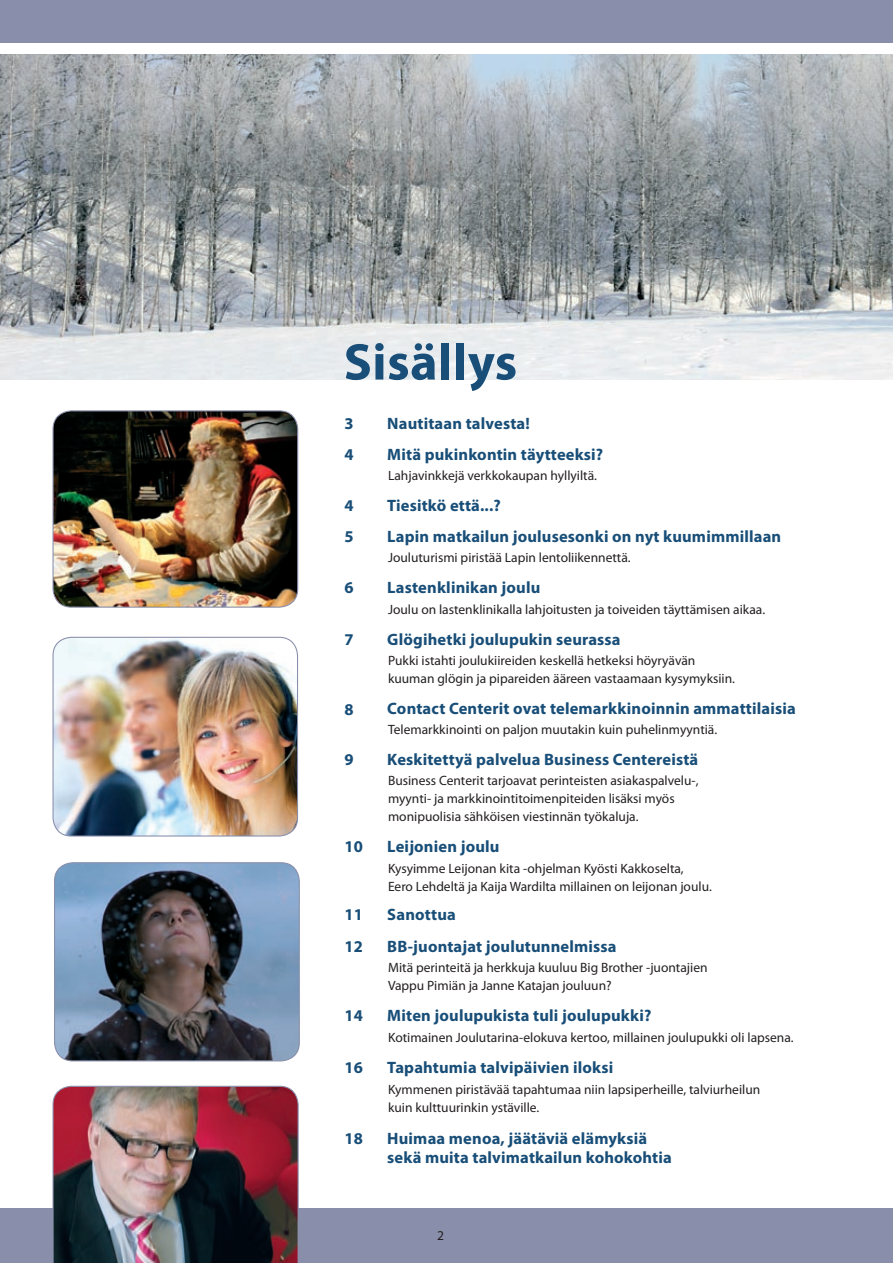
<style>
.page{position:relative;width:893px;height:1263px;background:#fff}
.page>*{position:absolute;margin:0;border:0;box-sizing:border-box;transform-origin:0 0}
.t1{font:700 51.9px "Myriad Pro";letter-spacing:.01em;color:#184e78}
.t2{font:700 16.5px/19.8px "Myriad Pro";letter-spacing:.01em;color:#184e78}
.t3{font:13.5px/18px "Myriad Pro";color:#231f20}
</style>
<div class="page">
<img style="left:0;top:54px;width:893px;height:325px">
<div style="left:0;top:0;width:893px;height:43px;background:#898fab"></div>
<div style="left:0;top:1208px;width:893px;height:55px;background:#898fab"></div>
<img style="left:53px;top:411px;width:245px;height:196px;border-radius:18px">
<div style="left:53px;top:410px;width:245px;height:198px;border:1px solid #898fab;border-radius:18px"></div>
<img style="left:53px;top:637px;width:245px;height:199px;border-radius:18px">
<div style="left:53px;top:637px;width:245px;height:199px;border:1px solid #898fab;border-radius:18px"></div>
<img style="left:55px;top:863px;width:244px;height:198px;border-radius:18px">
<div style="left:54px;top:862px;width:246px;height:199px;border:1px solid #898fab;border-radius:18px"></div>
<img style="left:53px;top:1086px;width:246px;height:177px">
<h1 class="t1" style="left:344px;top:328px;width:175px">Sisällys</h1>
<p class="t2" style="left:344px;top:413px;width:11px">3</p>
<p class="t2" style="left:387px;top:413px;width:144px">Nautitaan talvesta!</p>
<p class="t2" style="left:344px;top:444px;width:11px">4</p>
<p class="t2" style="left:387px;top:444px;width:217px">Mitä pukinkontin täytteeksi?</p>
<p class="t3" style="left:388px;top:467px;width:210px">Lahjavinkkejä verkkokaupan hyllyiltä.</p>
<p class="t2" style="left:344px;top:495px;width:11px">4</p>
<p class="t2" style="left:387px;top:495px;width:115px">Tiesitkö että...?</p>
<p class="t2" style="left:344px;top:526px;width:11px">5</p>
<p class="t2" style="left:387px;top:526px;width:395px">Lapin matkailun joulusesonki on nyt kuumimmillaan</p>
<p class="t3" style="left:388px;top:548px;width:244px">Jouluturismi piristää Lapin lentoliikennettä.</p>
<p class="t2" style="left:344px;top:577px;width:11px">6</p>
<p class="t2" style="left:387px;top:577px;width:155px">Lastenklinikan joulu</p>
<p class="t3" style="left:388px;top:600px;width:379px">Joulu on lastenklinikalla lahjoitusten ja toiveiden täyttämisen aikaa.</p>
<p class="t2" style="left:344px;top:629px;width:11px">7</p>
<p class="t2" style="left:387px;top:629px;width:235px">Glögihetki joulupukin seurassa</p>
<p class="t3" style="left:388px;top:652px;width:348px">Pukki istahti joulukiireiden keskellä hetkeksi höyryävän kuuman glögin ja pipareiden ääreen vastaamaan kysymyksiin.</p>
<p class="t2" style="left:344px;top:699px;width:11px">8</p>
<p class="t2" style="left:387px;top:698px;width:410px">Contact Centerit ovat telemarkkinoinnin ammattilaisia</p>
<p class="t3" style="left:388px;top:720px;width:331px">Telemarkkinointi on paljon muutakin kuin puhelinmyyntiä.</p>
<p class="t2" style="left:344px;top:749px;width:11px">9</p>
<p class="t2" style="left:387px;top:749px;width:312px">Keskitettyä palvelua Business Centereistä</p>
<p class="t3" style="left:388px;top:771px;width:312px">Business Centerit tarjoavat perinteisten asiakaspalvelu-, myynti- ja markkinointitoimenpiteiden lisäksi myös monipuolisia sähköisen viestinnän työkaluja.</p>
<p class="t2" style="left:344px;top:836px;width:20px">10</p>
<p class="t2" style="left:387px;top:836px;width:114px">Leijonien joulu</p>
<p class="t3" style="left:388px;top:860px;width:325px">Kysyimme Leijonan kita -ohjelman Kyösti Kakkoselta,<br>Eero Lehdeltä ja Kaija Wardilta millainen on leijonan joulu.</p>
<p class="t2" style="left:344px;top:904px;width:20px">11</p>
<p class="t2" style="left:387px;top:904px;width:70px">Sanottua</p>
<p class="t2" style="left:344px;top:936px;width:20px">12</p>
<p class="t2" style="left:387px;top:936px;width:231px">BB-juontajat joulutunnelmissa</p>
<p class="t3" style="left:388px;top:958px;width:321px">Mitä perinteitä ja herkkuja kuuluu Big Brother -juontajien<br>Vappu Pimiän ja Janne Katajan jouluun?</p>
<p class="t2" style="left:344px;top:1005px;width:20px">14</p>
<p class="t2" style="left:387px;top:1005px;width:266px">Miten joulupukista tuli joulupukki?</p>
<p class="t3" style="left:388px;top:1029px;width:407px">Kotimainen Joulutarina-elokuva kertoo, millainen joulupukki oli lapsena.</p>
<p class="t2" style="left:344px;top:1057px;width:20px">16</p>
<p class="t2" style="left:387px;top:1057px;width:227px">Tapahtumia talvipäivien iloksi</p>
<p class="t3" style="left:388px;top:1080px;width:374px">Kymmenen piristävää tapahtumaa niin lapsiperheille, talviurheilun kuin kulttuurinkin ystäville.</p>
<p class="t2" style="left:344px;top:1127px;width:20px">18</p>
<p class="t2" style="left:387px;top:1127px;width:286px">Huimaa menoa, jäätäviä elämyksiä sekä muita talvimatkailun kohokohtia</p>
</div>
